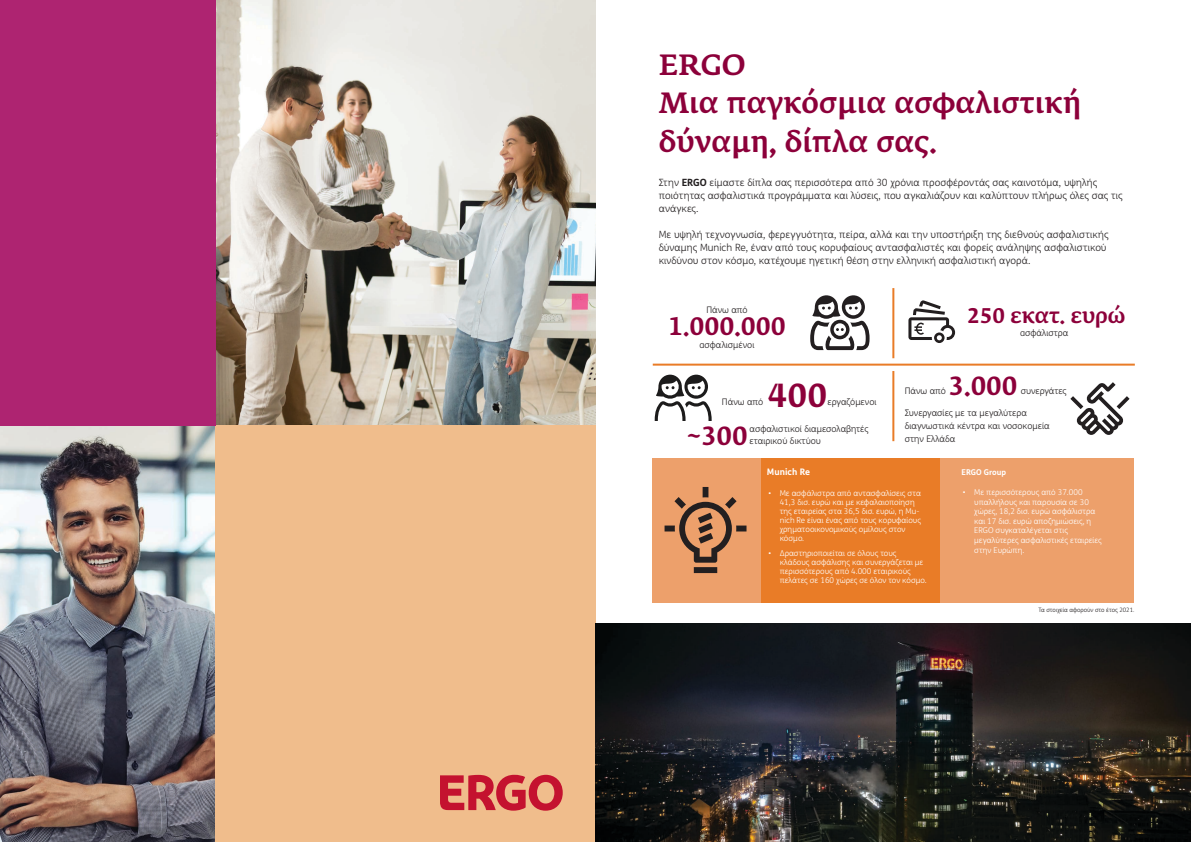
<style>
.page{position:relative;width:1191px;height:842px;background:#fff}
.page>*{position:absolute;margin:0;border:0;box-sizing:border-box;transform-origin:0 0}
.t1{font:500 33px "Fedra Serif A Pro";color:#8c003a}
.Headline_7_Fedra_Med{font:500 29px/38.3px "Fedra Serif A Pro";letter-spacing:.01em;color:#8c003a}
.t2{font:500 26px "Fedra Serif A Pro";color:#8c003a}
.t3{font:500 25px "Fedra Serif A Pro";color:#8c003a}
.t4{font:500 21px "Fedra Serif A Pro";color:#8c003a}
.Copy_FS_Me_Light_9pt{font:300 10px/13px "FS Me Pro";letter-spacing:.005em;color:#231f20}
.Copy_FS_Me_Light_9pt-2{font:300 9px/12.8px "FS Me Pro";color:#231f20}
.Infobox_Fließtext_FS{font:700 9px "FS Me Pro";color:#fff}
.t5{font:300 8px/9px "FS Me Pro";color:#fff}
.Infobox_Fließtext_FS-2{font:700 8px "FS Me Pro";color:#fff}
.Infobox_Fließtext_FS-3{font:300 6px "FS Me Pro";color:#231f20}
.s1{font-weight:700}
.s2{font-size:5px}
</style>
<div class="page">
<img style="left:215px;top:0;width:380px;height:426px">
<img style="left:0;top:426px;width:215px;height:416px">
<div style="left:215px;top:426px;width:380px;height:416px;background:#f0bd8c"></div>
<div style="left:0;top:0;width:215px;height:426px;background:#ae2471"></div>
<hr style="left:892px;top:288px;width:2px;height:70px;background:#e97c27">
<hr style="left:892px;top:371px;width:2px;height:70px;background:#e97c27">
<hr style="left:653px;top:364px;width:481px;height:2px;background:#e97c27">
<svg style="left:1070px;top:382px;width:59px;height:53px"></svg>
<svg style="left:810px;top:295px;width:59px;height:55px"></svg>
<svg style="left:908px;top:300px;width:47px;height:43px"></svg>
<svg style="left:654px;top:375px;width:57px;height:46px"></svg>
<img style="left:595px;top:624px;width:596px;height:218px">
<div style="left:651px;top:458px;width:482px;height:144px;background:#eda06b"></div>
<div style="left:761px;top:458px;width:178px;height:144px;background:#e97c27"></div>
<svg style="left:664px;top:487px;width:82px;height:86px"></svg>
<svg style="left:440px;top:775px;width:123px;height:36px"></svg>
<p class="Headline_7_Fedra_Med" style="left:659px;top:46px;width:88px">ERGO</p>
<p class="Headline_7_Fedra_Med" style="left:659px;top:84px;width:424px">Μια παγκόσμια ασφαλιστική δύναμη, δίπλα σας.</p>
<p class="Copy_FS_Me_Light_9pt" style="left:659px;top:176px;width:465px">Στην <span class="s1">ERGO</span> είμαστε δίπλα σας περισσότερα από 30 χρόνια προσφέροντάς σας καινοτόμα, υψηλής ποιότητας ασφαλιστικά προγράμματα και λύσεις, που αγκαλιάζουν και καλύπτουν πλήρως όλες σας τις ανάγκες.</p>
<p class="Copy_FS_Me_Light_9pt" style="left:659px;top:228px;width:451px">Με υψηλή τεχνογνωσία, φερεγγυότητα, πείρα, αλλά και την υποστήριξη της διεθνούς ασφαλιστικής δύναμης Munich Re, έναν από τους κορυφαίους αντασφαλιστές και φορείς ανάληψης ασφαλιστικού κινδύνου στον κόσμο, κατέχουμε ηγετική θέση στην ελληνική ασφαλιστική αγορά.</p>
<p class="Copy_FS_Me_Light_9pt-2" style="left:706px;top:304px;width:43px">Πάνω από</p>
<p class="t3" style="left:668px;top:312px;width:119px">1.000.000</p>
<p class="Copy_FS_Me_Light_9pt-2" style="left:699px;top:338px;width:56px">aσφαλισμένοι</p>
<p class="t1" style="left:768px;top:376px;width:61px">400</p>
<p class="Copy_FS_Me_Light_9pt-2" style="left:827px;top:395px;width:50px">εργαζόμενοι</p>
<p class="Copy_FS_Me_Light_9pt-2" style="left:749px;top:422px;width:120px">ασφαλιστικοί διαμεσολαβητές εταιρικού δικτύου</p>
<p class="Copy_FS_Me_Light_9pt-2" style="left:722px;top:395px;width:43px">Πάνω από</p>
<p class="t2" style="left:687px;top:421px;width:62px">~300</p>
<p class="t4" style="left:967px;top:303px;width:160px">250 εκατ. ευρώ</p>
<p class="Copy_FS_Me_Light_9pt-2" style="left:1020px;top:327px;width:50px">aσφάλιστρα</p>
<p class="t2" style="left:948px;top:370px;width:70px">3.000</p>
<p class="Copy_FS_Me_Light_9pt-2" style="left:904px;top:384px;width:43px">Πάνω από</p>
<p class="Copy_FS_Me_Light_9pt-2" style="left:1020px;top:384px;width:47px">συνεργάτες</p>
<p class="Copy_FS_Me_Light_9pt-2" style="left:904px;top:406px;width:124px">Συνεργασίες με τα μεγαλύτερα</p>
<p class="Copy_FS_Me_Light_9pt-2" style="left:904px;top:419px;width:146px">διαγνωστικά κέντρα και νοσοκομεία</p>
<p class="Copy_FS_Me_Light_9pt-2" style="left:904px;top:432px;width:52px">στην Ελλάδα</p>
<p class="Infobox_Fließtext_FS" style="left:767px;top:465px;width:45px">Munich Re</p>
<p class="t5" style="left:779px;top:488px;width:143px;text-indent:-11px">• Με ασφάλιστρα από αντασφαλίσεις στα<br>41,3 δισ. ευρώ και με κεφαλαιοποίηση της εταιρείας στα 36,5 δισ. ευρώ, η Mu&shy;nich Re είναι ένας από τους κορυφαίους χρηματοοικονομικούς ομίλους στον κόσμο.</p>
<p class="t5" style="left:779px;top:548px;width:148px;text-indent:-11px">• Δραστηριοποιείται σε όλους τους κλάδους ασφάλισης και συνεργάζεται με περισσότερους από 4.000 εταιρικούς πελάτες σε 160 χώρες σε όλον τον κόσμο.</p>
<p class="Infobox_Fließtext_FS-2" style="left:961px;top:466px;width:46px">ERGO Group</p>
<p class="t5" style="left:974px;top:487px;width:129px;line-height:9.7px;text-indent:-11px">• Με περισσότερους από 37.000 υπαλλήλους και παρουσία σε 30 χώρες, 18,2 δισ. ευρώ ασφάλιστρα και 17 δισ. ευρώ αποζημιώσεις, η<br>ERGO συγκαταλέγεται στις μεγαλύτερες ασφαλιστικές εταιρείες στην Ευρώπη.</p>
<p class="Infobox_Fließtext_FS-3" style="left:1038px;top:606px;width:97px">Τα στοιχεία αφορούν στο έτος 2021<span class="s2">.</span></p>
</div>
